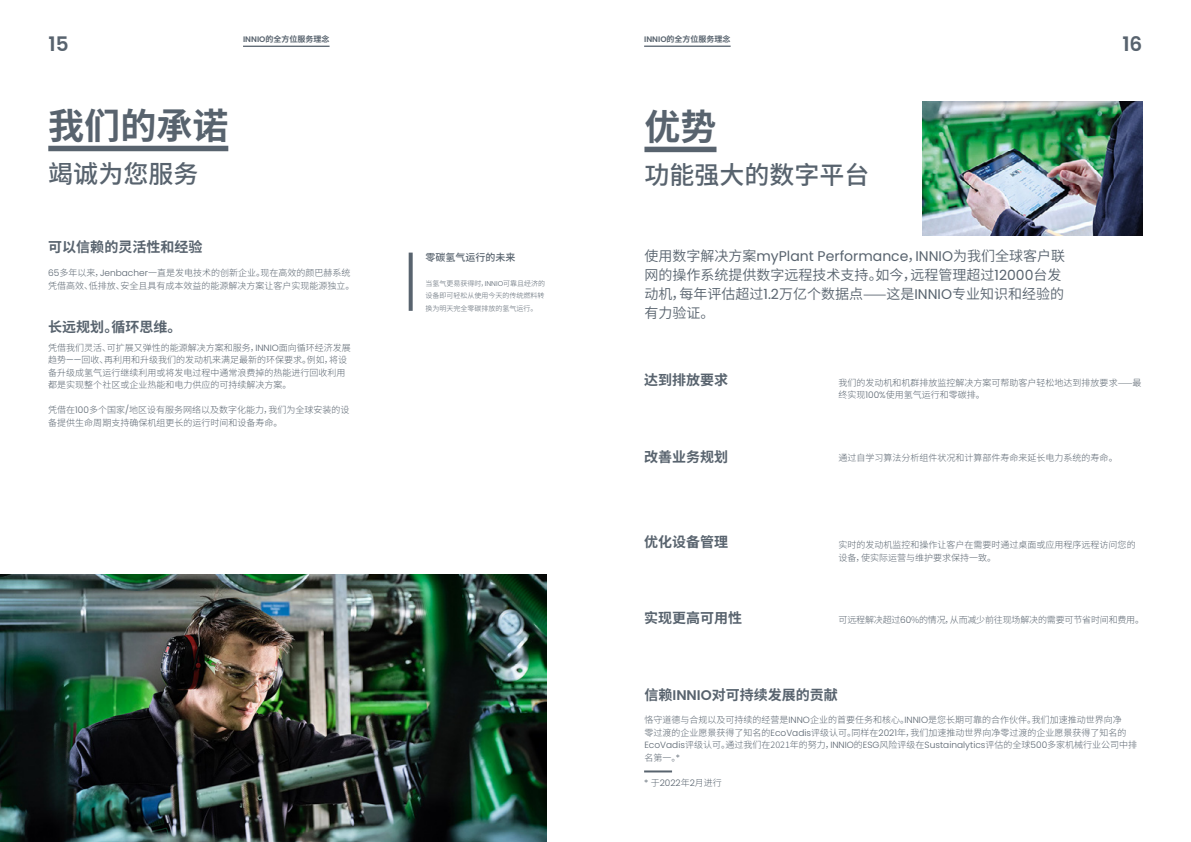
<style>
.page{position:relative;width:1191px;height:842px;background:#fff}
.page>*{position:absolute;margin:0;border:0;box-sizing:border-box;transform-origin:0 0}
.t1{font:700 36px "Source Han Sans CN";color:#58636e}
.t2{font:500 25px "Source Han Sans CN";color:#58636e}
.t3{font:600 20px "Poppins";color:#58636e}
.t4{font:14px/19px "Source Han Sans CN";color:#58636e}
.t5{font:700 14px "Source Han Sans CN";color:#58636e}
.t6{font:14px "Poppins";color:#58636e}
.t7{font:500 10px "Source Han Sans CN";color:#58636e}
.t8{font:300 9px/12.5px "Source Han Sans CN";color:#58636e}
.t9{font:300 9px "Source Han Sans CN";letter-spacing:-.02em;color:#58636e}
.t10{font:300 9px "Poppins";color:#58636e}
.t11{font:700 8px "Source Han Sans CN";color:#58636e}
.t12{font:300 7px/12.5px "Source Han Sans CN";color:#58636e;text-align:justify}
.s1{font-family:"Poppins";font-weight:600}
.s2{font-family:"Poppins"}
.s3{font-family:"Source Han Sans CN"}
</style>
<div class="page">
<div style="left:48px;top:146px;width:180px;height:5px;background:#58636e"></div>
<div style="left:644px;top:147px;width:72px;height:5px;background:#58636e"></div>
<img style="left:923px;top:101px;width:219px;height:135px">
<svg style="left:409px;top:253px;width:4px;height:58px"></svg>
<img style="left:0;top:574px;width:547px;height:268px">
<hr style="left:644px;top:770px;width:28px;height:2px;background:#58636e">
<hr style="left:644px;top:46px;width:86px;height:1px;background:#58636e">
<hr style="left:243px;top:46px;width:86px;height:1px;background:#58636e">
<p class="t11" style="left:243px;top:35px;width:88px"><span class="s1">INNIO</span>的全方位服务理念</p>
<p class="t11" style="left:644px;top:35px;width:88px"><span class="s1">INNIO</span>的全方位服务理念</p>
<h3 class="t3" style="left:49px;top:32px;width:22px">15</h3>
<h3 class="t3" style="left:1122px;top:32px;width:22px">16</h3>
<h1 class="t1" style="left:48px;top:106px;width:181px">我们的承诺</h1>
<h2 class="t2" style="left:48px;top:160px;width:152px">竭诚为您服务</h2>
<h3 class="t5" style="left:48px;top:239px;width:156px">可以信赖的灵活性和经验</h3>
<p class="t8" style="left:48px;top:267px;width:308px"><span class="s2">65</span>多年以来，<span class="s2">Jenbacher</span>一直是发电技术的创新企业。现在高效的颜巴赫系统凭借高效、低排放、安全且具有成本效益的能源解决方案让客户实现能源独立。</p>
<h3 class="t5" style="left:48px;top:319px;width:135px">长远规划。循环思维。</h3>
<p class="t8" style="left:48px;top:341px;width:304px">凭借我们灵活、可扩展又弹性的能源解决方案和服务，<span class="s2">INNIO</span>面向循环经济发展趋势<span class="s2">——</span>回收、再利用和升级我们的发动机来满足最新的环保要求。例如，将设备升级成氢气运行继续利用或将发电过程中通常浪费掉的热能进行回收利用都是实现整个社区或企业热能和电力供应的可持续解决方案。</p>
<p class="t8" style="left:48px;top:404px;width:303px">凭借在<span class="s2">100</span>多个国家<span class="s2">/</span>地区设有服务网络以及数字化能力，我们为全球安装的设备提供生命周期支持确保机组更长的运行时间和设备寿命。</p>
<p class="t7" style="left:425px;top:252px;width:91px">零碳氢气运行的未来</p>
<p class="t12" style="left:425px;top:277px;width:121px">当氢气更易获得时，<span class="s2">INNIO</span>可靠且经济的设备即可轻松从使用今天的传统燃料转换为明天完全零碳排放的氢气运行。</p>
<h1 class="t1" style="left:644px;top:107px;width:73px">优势</h1>
<h2 class="t2" style="left:644px;top:161px;width:226px">功能强大的数字平台</h2>
<h3 class="t6" style="left:644px;top:248px;width:422px"><span class="s3">使用数字解决方案</span>myPlant Performance<span class="s3">，</span>INNIO<span class="s3">为我们全球客户联</span></h3>
<h3 class="t4" style="left:644px;top:265px;width:421px">网的操作系统提供数字远程技术支持。如今，远程管理超过<span class="s2">12000</span>台发动机，每年评估超过<span class="s2">1.2</span>万亿个数据点——这是<span class="s2">INNIO</span>专业知识和经验的有力验证。</h3>
<h3 class="t5" style="left:644px;top:372px;width:85px">达到排放要求</h3>
<p class="t8" style="left:838px;top:376px;width:304px">我们的发动机和机群排放监控解决方案可帮助客户轻松地达到排放要求——最终实现<span class="s2">100%</span>使用氢气运行和零碳排。</p>
<h3 class="t5" style="left:644px;top:449px;width:85px">改善业务规划</h3>
<p class="t8" style="left:838px;top:451px;width:281px">通过自学习算法分析组件状况和计算部件寿命来延长电力系统的寿命。</p>
<h3 class="t5" style="left:644px;top:534px;width:85px">优化设备管理</h3>
<p class="t8" style="left:838px;top:539px;width:298px">实时的发动机监控和操作让客户在需要时通过桌面或应用程序远程访问您的设备，使实际运营与维护要求保持一致。</p>
<h3 class="t5" style="left:644px;top:610px;width:99px">实现更高可用性</h3>
<p class="t9" style="left:838px;top:615px;width:307px">可远程解决超过<span class="s2">60</span>%的情况，从而减少前往现场解决的需要可节省时间和费用。</p>
<h3 class="t5" style="left:644px;top:687px;width:195px">信赖<span class="s1">INNIO</span>对可持续发展的贡献</h3>
<p class="t8" style="left:644px;top:714px;width:494px">恪守道德与合规以及可持续的经营是<span class="s2">INNO</span>企业的首要任务和核心。<span class="s2">INNIO</span>是您长期可靠的合作伙伴。我们加速推动世界向净<br>零过渡的企业愿景获得了知名的<span class="s2">EcoVadis</span>评级认可。同样在<span class="s2">2021</span>年，我们加速推动世界向净零过渡的企业愿景获得了知名的<span class="s2">EcoVadis</span>评级认可。通过我们在2021年的努力，<span class="s2">INNIO</span>的<span class="s2">ESG</span>风险评级在<span class="s2">Sustainalytics</span>评估的全球<span class="s2">500</span>多家机械行业公司中排名第一。<span class="s2">*</span></p>
<p class="t10" style="left:644px;top:777px;width:79px">* <span class="s3">于</span>2022<span class="s3">年</span>2<span class="s3">月进行</span></p>
</div>
